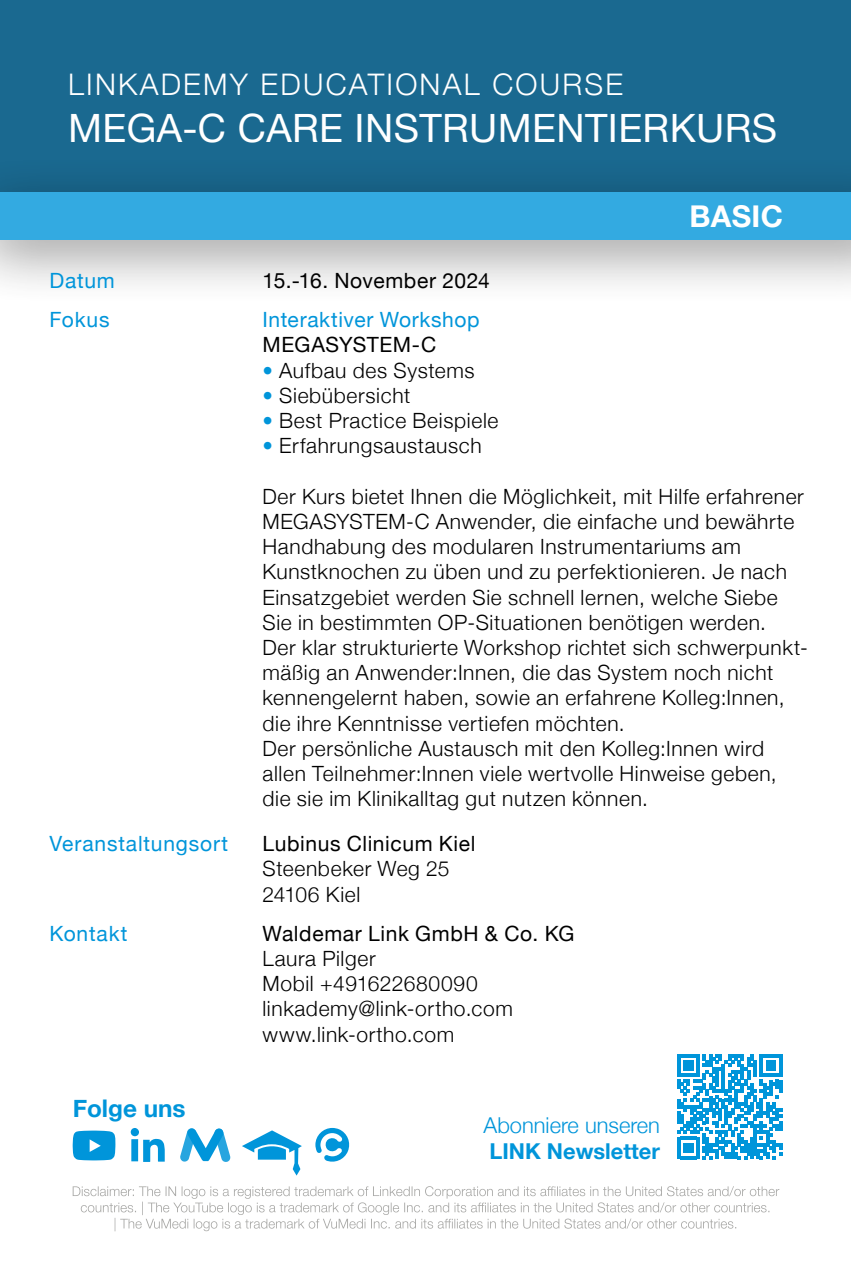
<style>
.page{position:relative;width:851px;height:1276px;background:#fff}
.page>*{position:absolute;margin:0;border:0;box-sizing:border-box;transform-origin:0 0}
.t1{font:39px "Helvetica Neue";letter-spacing:.01em;color:#fff}
.t2{font:700 30px "Helvetica Neue";letter-spacing:.01em;color:#fff}
.t3{font:300 29.7px "Helvetica Neue";letter-spacing:.075em;color:#fff}
.t4{font:700 24.3px "Helvetica Neue";color:#0095da}
.t5{font:300 21.9px "Helvetica Neue";color:#0095da}
.t6{font:700 21.9px "Helvetica Neue";color:#0095da}
.t7{font:300 21px/25.2px "Helvetica Neue";letter-spacing:.03em;color:#000}
.t8{font:21px "Helvetica Neue";letter-spacing:.03em;color:#000}
.t9{font:21px "Helvetica Neue";letter-spacing:.035em;color:#0095da}
.s1{color:#0095da}
</style>
<div class="page">
<div style="left:0;top:0;width:850px;height:192px;background:#1a6990"></div>
<div style="left:0;top:152px;width:850px;height:156px;background:#000;opacity:.5"></div>
<div style="left:0;top:192px;width:850px;height:48px;background:#33aae1"></div>
<svg style="left:73px;top:1186px;width:706px;height:45px"></svg>
<div style="left:131px;top:1128px;width:8px;height:8px;background:#0095da;border-radius:50%"></div>
<div style="left:131px;top:1139px;width:7px;height:22px;background:#0095da"></div>
<svg style="left:143px;top:1139px;width:22px;height:23px"></svg>
<svg style="left:180px;top:1128px;width:51px;height:34px"></svg>
<svg style="left:73px;top:1130px;width:43px;height:30px"></svg>
<svg style="left:242px;top:1130px;width:60px;height:45px"></svg>
<svg style="left:315px;top:1128px;width:35px;height:34px"></svg>
<svg style="left:677px;top:1054px;width:105px;height:105px"></svg>
<h3 class="t3" style="left:68px;top:60px;width:556px">LINKADEMY EDUCATIONAL COURSE</h3>
<h1 class="t1" style="left:68px;top:100px;width:710px">MEGA-C CARE INSTRUMENTIERKURS</h1>
<h2 class="t2" style="left:689px;top:193px;width:95px">BASIC</h2>
<p class="t9" style="left:49px;top:266px;width:67px">Datum</p>
<p class="t8" style="left:262px;top:266px;width:229px">15.-16. November 2024</p>
<p class="t9" style="left:49px;top:305px;width:62px">Fokus</p>
<p class="t9" style="left:262px;top:305px;width:218px">Interaktiver Workshop</p>
<p class="t8" style="left:262px;top:330px;width:175px">MEGASYSTEM-C</p>
<p class="t7" style="left:262px;top:356px;width:214px"><span class="s1">•</span> Aufbau des Systems</p>
<p class="t7" style="left:262px;top:381px;width:149px"><span class="s1">•</span> Siebübersicht</p>
<p class="t7" style="left:262px;top:406px;width:237px"><span class="s1">•</span> Best Practice Beispiele</p>
<p class="t7" style="left:262px;top:432px;width:221px"><span class="s1">•</span> Erfahrungsaustausch</p>
<p class="t7" style="left:262px;top:482px;width:547px">Der Kurs bietet Ihnen die Möglichkeit, mit Hilfe erfahrener MEGASYSTEM-C Anwender, die einfache und bewährte Handhabung des modularen Instrumentariums am Kunstknochen zu üben und zu perfektionieren. Je nach Einsatzgebiet werden Sie schnell lernen, welche Siebe Sie in bestimmten OP-Situationen benötigen werden.<br>Der klar strukturierte Workshop richtet sich schwerpunkt&shy;mäßig an Anwender:Innen, die das System noch nicht kennengelernt haben, sowie an erfahrene Kolleg:Innen, die ihre Kenntnisse vertiefen möchten.<br>Der persönliche Austausch mit den Kolleg:Innen wird allen Teilnehmer:Innen viele wertvolle Hinweise geben, die sie im Klinikalltag gut nutzen können.</p>
<p class="t9" style="left:49px;top:828px;width:180px">Veranstaltungsort</p>
<p class="t8" style="left:262px;top:828px;width:214px">Lubinus Clinicum Kiel</p>
<p class="t7" style="left:262px;top:855px;width:188px">Steenbeker Weg 25<br>24106 Kiel</p>
<p class="t9" style="left:49px;top:918px;width:80px">Kontakt</p>
<p class="t8" style="left:262px;top:918px;width:313px">Waldemar Link GmbH &amp; Co. KG</p>
<p class="t7" style="left:262px;top:944px;width:252px">Laura Pilger<br>Mobil +491622680090 linkademy@link-ortho.com www.link-ortho.com</p>
<p class="t4" style="left:73px;top:1089px;width:114px">Folge uns</p>
<p class="t5" style="left:483px;top:1107px;width:178px">Abonniere unseren</p>
<p class="t6" style="left:489px;top:1134px;width:172px">LINK Newsletter</p>
</div>
